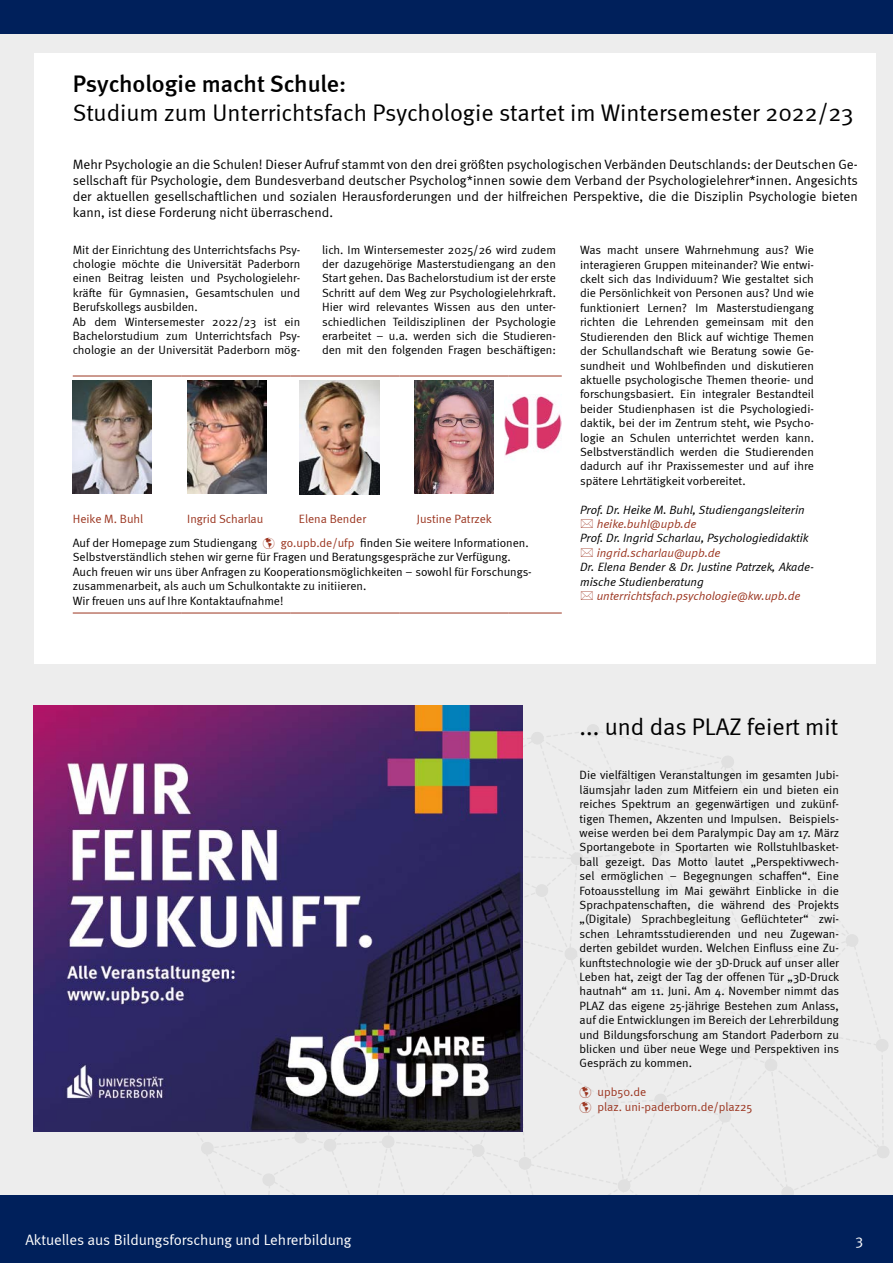
<style>
.page{position:relative;width:893px;height:1263px;background:#fff}
.page>*{position:absolute;margin:0;border:0;box-sizing:border-box;transform-origin:0 0}
.t1{font:24px "Meta Normal";color:#000}
.t2{font:500 24px "Meta";color:#000}
.t3{font:15px "Meta Normal";letter-spacing:-.005em;color:#fff}
.t4{font:13.5px/16.2px "Meta Normal";color:#000;text-align:justify}
.t5{font:12px/14.4px "Meta Normal";color:#000}
.t6{font:italic 12px/14.4px "Meta Normal";color:#000}
.t7{font:italic 12px "Meta Normal";color:#9b3520}
.t8{font:12px "Meta Normal";color:#9b3520}
.s1{color:#9b3520}
.s2{color:#9c321e}
</style>
<div class="page">
<div style="left:0;top:34px;width:893px;height:1161px;background:#ededed"></div>
<div style="left:0;top:0;width:893px;height:34px;background:#00205b"></div>
<div style="left:0;top:1195px;width:893px;height:68px;background:#00205b"></div>
<div style="left:34px;top:53px;width:841px;height:610px;background:#fff"></div>
<div style="left:84px;top:717px;width:806px;height:478px;background:#ededed"></div>
<hr style="left:73px;top:376px;width:109px;height:1px;background:#9b3520">
<hr style="left:182px;top:376px;width:109px;height:1px;background:#9b3520">
<hr style="left:291px;top:376px;width:109px;height:1px;background:#9b3520">
<hr style="left:400px;top:376px;width:109px;height:1px;background:#9b3520">
<hr style="left:509px;top:376px;width:53px;height:1px;background:#9b3520">
<hr style="left:73px;top:613px;width:109px;height:1px;background:#9b3520">
<hr style="left:182px;top:613px;width:109px;height:1px;background:#9b3520">
<hr style="left:291px;top:613px;width:109px;height:1px;background:#9b3520">
<hr style="left:400px;top:613px;width:109px;height:1px;background:#9b3520">
<hr style="left:509px;top:613px;width:53px;height:1px;background:#9b3520">
<img style="left:73px;top:380px;width:79px;height:113px">
<img style="left:187px;top:380px;width:79px;height:113px">
<img style="left:300px;top:380px;width:79px;height:114px">
<img style="left:415px;top:380px;width:79px;height:113px">
<img style="left:505px;top:394px;width:57px;height:66px">
<img style="left:34px;top:706px;width:489px;height:425px">
<h1 class="t2" style="left:73px;top:70px;width:275px">Psychologie macht Schule:</h1>
<h1 class="t1" style="left:73px;top:99px;width:782px">Studium zum Unterrichtsfach Psychologie startet im Wintersemester 2022/23</h1>
<p class="t4" style="left:73px;top:156px;width:787px">Mehr Psychologie an die Schulen! Dieser Aufruf stammt von den drei größten psychologischen Verbänden Deutschlands: der Deutschen Ge&shy;sellschaft für Psychologie, dem Bundesverband deutscher Psycholog*innen sowie dem Verband der Psychologielehrer*innen. Angesichts der aktuellen gesellschaftlichen und sozialen Herausforderungen und der hilfreichen Perspektive, die die Disziplin Psychologie bieten kann, ist diese Forderung nicht überraschend.</p>
<p class="t5" style="left:73px;top:242px;width:229px">Mit der Einrichtung des Unterrichtsfachs Psy&shy;chologie möchte die Universität Paderborn einen Beitrag leisten und Psychologielehr&shy;kräfte für Gymnasien, Gesamtschulen und Berufskollegs ausbilden.<br>Ab dem Wintersemester 2022/23 ist ein Bachelorstudium zum Unterrichtsfach Psy&shy;chologie an der Universität Paderborn mög-</p>
<p class="t5" style="left:322px;top:242px;width:235px;text-align:justify">lich. Im Wintersemester 2025/26 wird zudem der dazugehörige Masterstudiengang an den Start gehen. Das Bachelorstudium ist der erste Schritt auf dem Weg zur Psychologielehrkraft.<br>Hier wird relevantes Wissen aus den unter&shy;schiedlichen Teildisziplinen der Psychologie erarbeitet – u.a. werden sich die Studieren&shy;den mit den folgenden Fragen beschäftigen:</p>
<p class="t5" style="left:580px;top:243px;width:235px;text-align:justify">Was macht unsere Wahrnehmung aus? Wie interagieren Gruppen miteinander? Wie entwi&shy;ckelt sich das Individuum? Wie gestaltet sich die Persönlichkeit von Personen aus? Und wie funktioniert Lernen? Im Masterstudiengang richten die Lehrenden gemeinsam mit den Studierenden den Blick auf wichtige Themen der Schullandschaft wie Beratung sowie Ge&shy;sundheit und Wohlbefinden und diskutieren aktuelle psychologische Themen theorie- und forschungsbasiert. Ein integraler Bestandteil beider Studienphasen ist die Psychologiedi&shy;daktik, bei der im Zentrum steht, wie Psycho&shy;logie an Schulen unterrichtet werden kann.<br>Selbstverständlich werden die Studierenden dadurch auf ihr Praxissemester und auf ihre spätere Lehrtätigkeit vorbereitet.</p>
<p class="t6" style="left:580px;top:502px;width:226px">Prof. Dr. Heike M. Buhl, Studiengangsleiterin</p>
<p class="t7" style="left:597px;top:517px;width:101px">heike.buhl@upb.de</p>
<p class="t6" style="left:580px;top:531px;width:230px">Prof. Dr. Ingrid Scharlau, Psychologiedidaktik</p>
<p class="t7" style="left:597px;top:546px;width:125px">ingrid.scharlau@upb.de</p>
<p class="t6" style="left:580px;top:560px;width:235px">Dr. Elena Bender &amp; Dr. Justine Patrzek, Akade&shy;mische Studienberatung</p>
<p class="t7" style="left:597px;top:589px;width:205px">unterrichtsfach.psychologie@kw.upb.de</p>
<p class="t5" style="left:73px;top:507px;width:457px;line-height:23.9px;text-indent:344px"><span class="s1">Justine Patrzek<br></span>Auf der Homepage zum Studiengang <span class="s2">☑</span> <span class="s1">go.upb.de/ufp</span> finden Sie weitere Informationen.</p>
<p class="t5" style="left:73px;top:550px;width:460px">Selbstverständlich stehen wir gerne für Fragen und Beratungsgespräche zur Verfügung.<br>Auch freuen wir uns über Anfragen zu Kooperationsmöglichkeiten – sowohl für Forschungs&shy;zusammenarbeit, als auch um Schulkontakte zu initiieren.<br>Wir freuen uns auf Ihre Kontaktaufnahme!</p>
<p class="t8" style="left:73px;top:512px;width:72px">Heike M. Buhl</p>
<p class="t8" style="left:187px;top:512px;width:78px">Ingrid Scharlau</p>
<p class="t8" style="left:299px;top:512px;width:69px">Elena Bender</p>
<h1 class="t1" style="left:580px;top:713px;width:260px">... und das PLAZ feiert mit</h1>
<p class="t5" style="left:580px;top:768px;width:261px;text-align:justify">Die vielfältigen Veranstaltungen im gesamten Jubi&shy;läumsjahr laden zum Mitfeiern ein und bieten ein reiches Spektrum an gegenwärtigen und zukünf&shy;tigen Themen, Akzenten und Impulsen. Beispiels&shy;weise werden bei dem Paralympic Day am 17. März Sportangebote in Sportarten wie Rollstuhlbasket&shy;ball gezeigt. Das Motto lautet „Perspektivwech&shy;sel ermöglichen – Begegnungen schaffen“. Eine Fotoausstellung im Mai gewährt Einblicke in die Sprachpatenschaften, die während des Projekts „(Digitale) Sprachbegleitung Geflüchteter“ zwi&shy;schen Lehramtsstudierenden und neu Zugewan&shy;derten gebildet wurden. Welchen Einfluss eine Zu&shy;kunftstechnologie wie der 3D-Druck auf unser aller Leben hat, zeigt der Tag der offenen Tür „3D-Druck hautnah“ am 11. Juni. Am 4. November nimmt das PLAZ das eigene 25-jährige Bestehen zum Anlass, auf die Entwicklungen im Bereich der Lehrerbildung und Bildungsforschung am Standort Paderborn zu blicken und über neue Wege und Perspektiven ins Gespräch zu kommen.</p>
<p class="t8" style="left:580px;top:1085px;width:68px">☑ upb50.de</p>
<p class="t8" style="left:580px;top:1099px;width:174px">☑ plaz. uni-paderborn.de/plaz25</p>
<p class="t3" style="left:25px;top:1231px;width:328px">Aktuelles aus Bildungsforschung und Lehrerbildung</p>
<p class="t3" style="left:855px;top:1231px;width:9px">3</p>
</div>
